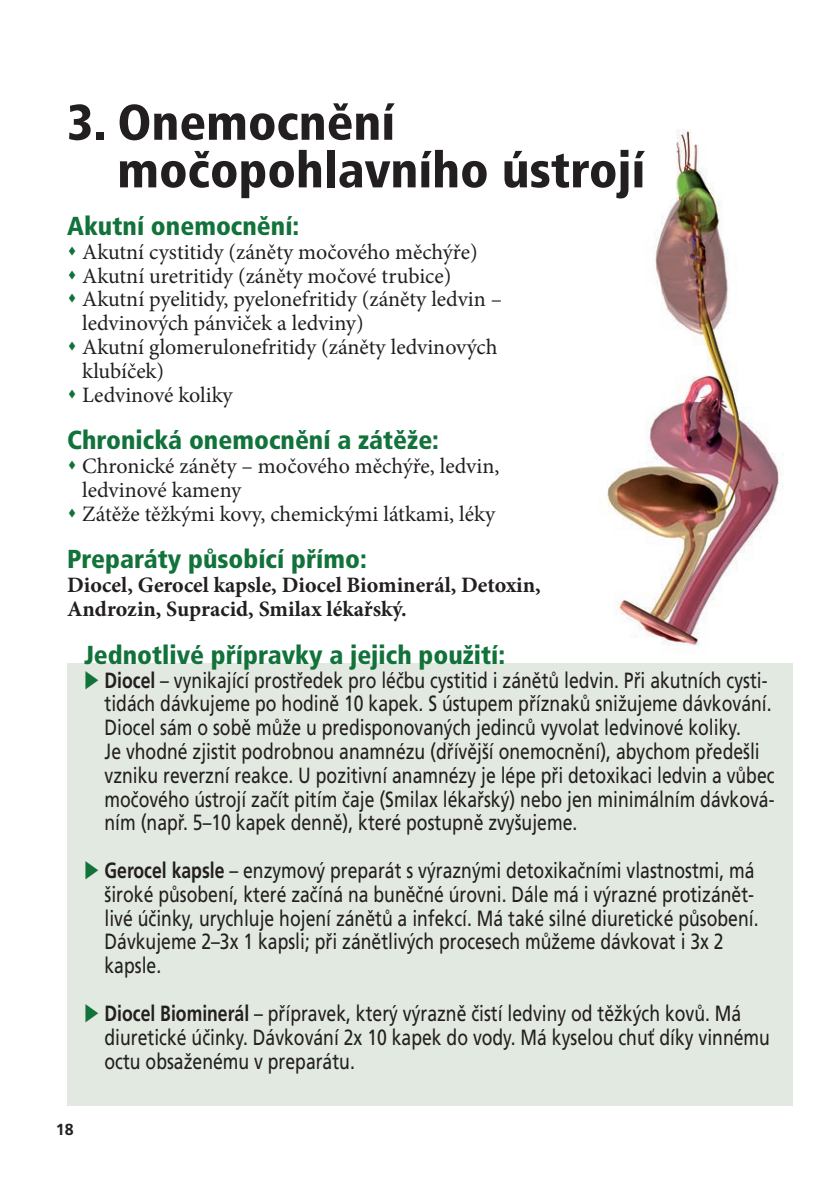
<style>
.page{position:relative;width:838px;height:1191px;background:#fff}
.page>*{position:absolute;margin:0;border:0;box-sizing:border-box;transform-origin:0 0}
.t1{font:900 condensed 50px/47.6px "Frutiger OT";color:#231f20}
.t2{font:900 condensed 26px "Frutiger OT";color:#11723a}
.t3{font:22px/23.8px "Frutiger OT";color:#231f20;scale:.8 1}
.t4{font:22px/23.8px "Minion Pro";color:#231f20}
.t5{font:700 22px/23.8px "Minion Pro";color:#231f20}
.t6{font:700 16px "Frutiger OT";color:#231f20}
.s1{font-weight:700}
</style>
<div class="page">
<img style="left:607px;top:129px;width:176px;height:517px">
<div style="left:67px;top:664px;width:726px;height:442px;background:#e2e9e0"></div>
<h1 class="t1" style="left:117px;top:102px;width:529px;text-indent:-50px">3. Onemocnění močopohlavního ústrojí</h1>
<p class="t2" style="left:67px;top:216px;width:234px">Akutní onemocnění:</p>
<p class="t4" style="left:82px;top:242px;width:422px">Akutní cystitidy (záněty močového měchýře)<br>Akutní uretritidy (záněty močové trubice)<br>Akutní pyelitidy, pyelonefritidy (záněty ledvin – ledvinových pánviček a ledviny)<br>Akutní glomerulonefritidy (záněty ledvinových klubíček)<br>Ledvinové koliky</p>
<p class="t2" style="left:67px;top:430px;width:373px">Chronická onemocnění a zátěže:</p>
<p class="t4" style="left:82px;top:456px;width:419px">Chronické záněty – močového měchýře, ledvin, ledvinové kameny<br>Zátěže těžkými kovy, chemickými látkami, léky</p>
<p class="t2" style="left:67px;top:549px;width:301px">Preparáty působící přímo:</p>
<p class="t5" style="left:67px;top:575px;width:475px">Diocel, Gerocel kapsle, Diocel Biominerál, Detoxin,<br>Androzin, Supracid, Smilax lékařský.</p>
<p class="t2" style="left:84px;top:644px;width:423px">Jednotlivé přípravky a jejich použití:</p>
<p class="t3" style="left:105px;top:670px;width:839px"><span class="s1">Diocel</span> – vynikající prostředek pro léčbu cystitid i zánětů ledvin. Při akutních cysti&shy;tidách dávkujeme po hodině 10 kapek. S ústupem příznaků snižujeme dávkování.<br>Diocel sám o sobě může u predisponovaných jedinců vyvolat ledvinové koliky.<br>Je vhodné zjistit podrobnou anamnézu (dřívější onemocnění), abychom předešli vzniku reverzní reakce. U pozitivní anamnézy je lépe při detoxikaci ledvin a vůbec močového ústrojí začít pitím čaje (Smilax lékařský) nebo jen minimálním dávková&shy;ním (např. 5–10 kapek denně), které postupně zvyšujeme.</p>
<p class="t3" style="left:105px;top:860px;width:819px"><span class="s1">Gerocel kapsle</span> – enzymový preparát s výraznými detoxikačními vlastnostmi, má široké působení, které začíná na buněčné úrovni. Dále má i výrazné protizánět&shy;livé účinky, urychluje hojení zánětů a infekcí. Má také silné diuretické působení.<br>Dávkujeme 2–3x 1 kapsli; při zánětlivých procesech můžeme dávkovat i 3x 2 kapsle.</p>
<p class="t3" style="left:105px;top:1003px;width:833px"><span class="s1">Diocel Biominerál</span> – přípravek, který výrazně čistí ledviny od těžkých kovů. Má diuretické účinky. Dávkování 2x 10 kapek do vody. Má kyselou chuť díky vinnému octu obsaženému v preparátu.</p>
<p class="t6" style="left:56px;top:1123px;width:19px">18</p>
</div>
